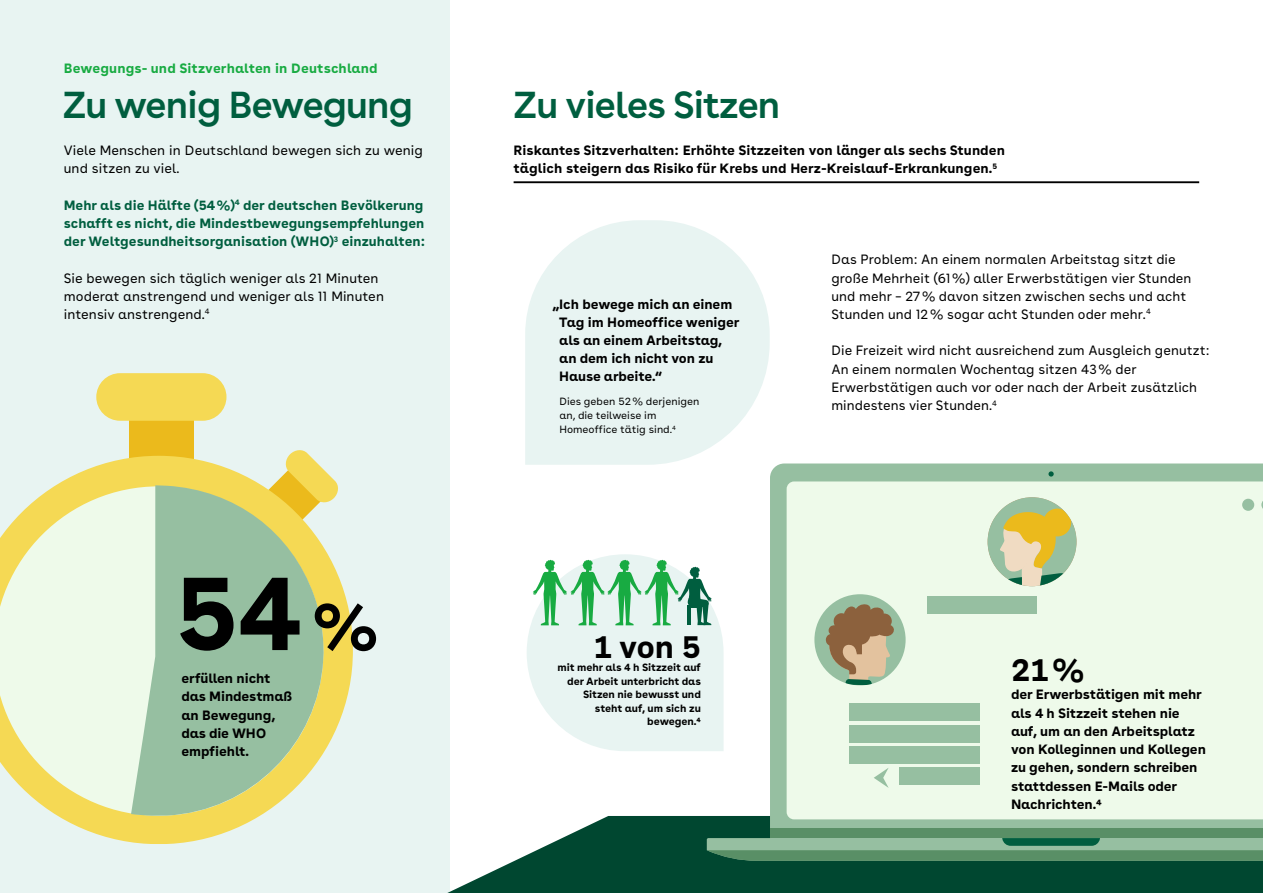
<style>
.page{position:relative;width:1263px;height:893px;background:#fff}
.page>*{position:absolute;margin:0;border:0;box-sizing:border-box;transform-origin:0 0}
.t1{font:700 104.85px "AOK Buenos Aires";color:#000}
.t2{font:600 37.5px "AOK Buenos Aires";letter-spacing:-.02em;color:#005e3f}
.t3{font:700 31.5px "AOK Buenos Aires Text";color:#000}
.t4{font:13.5px/18.3px "AOK Buenos Aires Text";letter-spacing:.005em;color:#000}
.t5{font:700 13.5px/18.3px "AOK Buenos Aires Text";letter-spacing:-.01em;color:#000}
.t6{font:700 13.5px/18.3px "AOK Buenos Aires Text";color:#005e3f;text-align:justify}
.t7{font:700 13.5px "AOK Buenos Aires Text";letter-spacing:.005em;color:#18ab42}
.t8{font:700 10.5px/13.5px "AOK Buenos Aires Text";letter-spacing:-.01em;color:#000;text-align:right}
.t9{font:10.5px/14.1px "AOK Buenos Aires Text";color:#000}
.s1{font-size:65.25px}
</style>
<div class="page">
<div style="left:0;top:0;width:449px;height:893px;background:#e8f4f2"></div>
<hr style="left:514px;top:181px;width:685px;height:2px;background:#000">
<svg style="left:527px;top:554px;width:196px;height:197px;background:#d5ece1"></svg>
<svg style="left:447px;top:816px;width:816px;height:77px;fill:#004730"></svg>
<svg style="left:770px;top:463px;width:493px;height:365px;background:#99c0a3"></svg>
<div style="left:770px;top:828px;width:493px;height:10px;background:#598f66"></div>
<svg style="left:707px;top:838px;width:556px;height:23px;background:#6fa27f"></svg>
<svg style="left:1048px;top:471px;width:6px;height:6px"></svg>
<div style="left:787px;top:481px;width:476px;height:338px;background:#eefaea"></div>
<div style="left:1242px;top:499px;width:12px;height:12px;background:#96bfa1;border-radius:50%"></div>
<svg style="left:1261px;top:499px;width:2px;height:12px"></svg>
<div style="left:927px;top:596px;width:109px;height:17px;background:#96bfa1"></div>
<div style="left:900px;top:767px;width:80px;height:18px;background:#96bfa1"></div>
<div style="left:849px;top:703px;width:131px;height:18px;background:#96bfa1"></div>
<div style="left:849px;top:725px;width:131px;height:18px;background:#96bfa1"></div>
<div style="left:849px;top:746px;width:131px;height:18px;background:#96bfa1"></div>
<svg style="left:874px;top:768px;width:15px;height:20px"></svg>
<div style="left:987px;top:497px;width:89px;height:89px;background:#96bfa1;border-radius:50%"></div>
<svg style="left:999px;top:512px;width:77px;height:74px"></svg>
<div style="left:1043px;top:509px;width:28px;height:27px;background:#ebba1c;border-radius:50%"></div>
<svg style="left:814px;top:594px;width:92px;height:91px;background:#b0b092"></svg>
<svg style="left:525px;top:220px;width:245px;height:245px;background:#ebf5f3"></svg>
<div style="left:130px;top:398px;width:64px;height:62px;background:#ebba1c"></div>
<svg style="left:55px;top:456px;width:298px;height:388px"></svg>
<svg style="left:0;top:486px;width:131px;height:330px"></svg>
<svg style="left:131px;top:485px;width:193px;height:331px;background:#adc9a0"></svg>
<div style="left:96px;top:373px;width:130px;height:48px;background:#f5d954;border-radius:24px"></div>
<svg style="left:267px;top:450px;width:72px;height:73px"></svg>
<p class="t7" style="left:64px;top:57px;width:315px">Bewegungs- und Sitzverhalten in Deutschland</p>
<h2 class="t2" style="left:63px;top:74px;width:351px">Zu wenig Bewegung</h2>
<p class="t4" style="left:64px;top:140px;width:361px">Viele Menschen in Deutschland bewegen sich zu wenig und sitzen zu viel.</p>
<p class="t6" style="left:64px;top:194px;width:363px">Mehr als die Hälfte (54%)<sup>4</sup> der deutschen Bevölkerung schafft es nicht, die Mindestbewegungsempfehlungen der Weltgesundheitsorganisation (WHO)<sup>3</sup> einzuhalten:</p>
<p class="t4" style="left:64px;top:267px;width:322px">Sie bewegen sich täglich weniger als 21 Minuten moderat anstrengend und weniger als 11 Minuten intensiv anstrengend.<sup>4</sup></p>
<h1 class="t1" style="left:176px;top:523px;width:204px">54<span class="s1">%</span></h1>
<p class="t5" style="left:181px;top:668px;width:112px">erfüllen nicht das Mindestmaß an Bewegung, das die WHO empfiehlt.</p>
<h2 class="t2" style="left:514px;top:74px;width:268px">Zu vieles Sitzen</h2>
<p class="t5" style="left:514px;top:140px;width:493px">Riskantes Sitzverhalten: Erhöhte Sitzzeiten von länger als sechs Stunden täglich steigern das Risiko für Krebs und Herz-Kreislauf-Erkrankungen.<sup>5</sup></p>
<p class="t5" style="left:559px;top:293px;width:182px;text-indent:-7px">„Ich bewege mich an einem<br>Tag im Homeoffice weniger als an einem Arbeitstag, an dem ich nicht von zu<br>Hause arbeite.“</p>
<p class="t9" style="left:559px;top:393px;width:141px">Dies geben 52% derjenigen an, die teilweise im<br>Homeoffice tätig sind.<sup>4</sup></p>
<h3 class="t3" style="left:593px;top:620px;width:109px">1 von 5</h3>
<p class="t8" style="left:557px;top:660px;width:145px">mit mehr als 4 h Sitzzeit auf der Arbeit unterbricht das<br>Sitzen nie bewusst und steht auf, um sich zu bewegen.4</p>
<p class="t4" style="left:831px;top:249px;width:362px">Das Problem: An einem normalen Arbeitstag sitzt die große Mehrheit (61%) aller Erwerbstätigen vier Stunden und mehr – 27% davon sitzen zwischen sechs und acht Stunden und 12% sogar acht Stunden oder mehr.<sup>4</sup></p>
<p class="t4" style="left:831px;top:340px;width:380px">Die Freizeit wird nicht ausreichend zum Ausgleich genutzt:<br>An einem normalen Wochentag sitzen 43% der Erwerbstätigen auch vor oder nach der Arbeit zusätzlich mindestens vier Stunden.<sup>4</sup></p>
<h3 class="t3" style="left:1011px;top:643px;width:75px">21%</h3>
<p class="t5" style="left:1011px;top:684px;width:196px">der Erwerbstätigen mit mehr als 4 h Sitzzeit stehen nie auf, um an den Arbeitsplatz von Kolleginnen und Kollegen zu gehen, sondern schreiben stattdessen E-Mails oder<br>Nachrichten.4</p>
</div>
